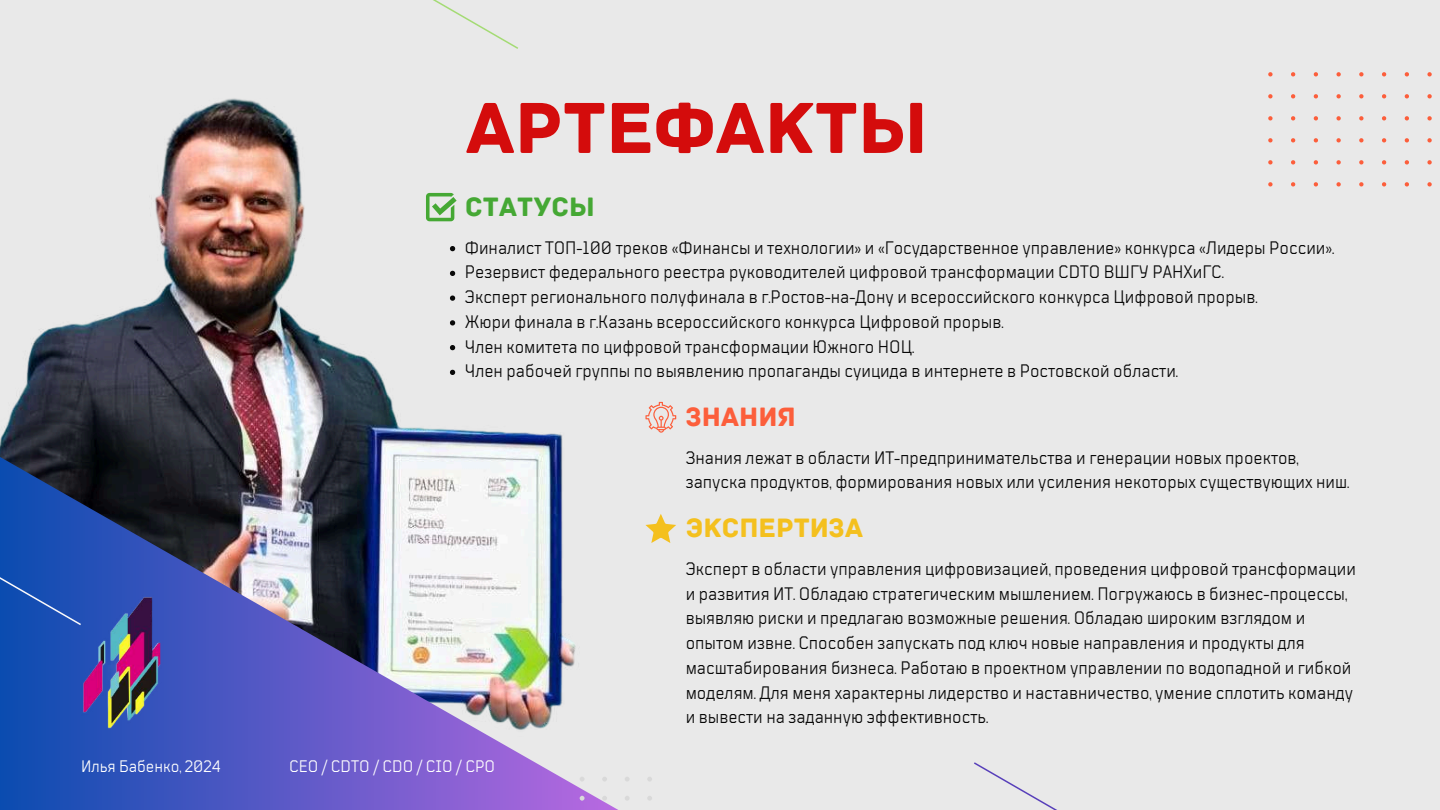
<style>
.page{position:relative;width:1440px;height:810px;background:#e9e9e9}
.page>*{position:absolute;margin:0;border:0;box-sizing:border-box;transform-origin:0 0}
.t1{font:76px "Archive";color:#d40c0c}
.t2{font:28px "Archive";color:#f4c01e}
.t3{font:28px "Archive";color:#45a834}
.t4{font:28px "Archive";color:#fc5e3b}
.t5{font:18px/24.8px "TT Mussels";color:#090909}
.t6{font:16.6px "TT Mussels";color:#fff}
</style>
<div class="page">
<img style="left:2px;top:98px;width:559px;height:337px">
<img style="left:0;top:435px;width:580px;height:375px">
<svg style="left:580px;top:777px;width:72px;height:33px"></svg>
<svg style="left:1268px;top:72px;width:164px;height:115px"></svg>
<svg style="left:645px;top:514px;width:31px;height:29px"></svg>
<svg style="left:426px;top:193px;width:31px;height:28px"></svg>
<svg style="left:974px;top:762px;width:83px;height:48px"></svg>
<svg style="left:433px;top:0;width:85px;height:49px"></svg>
<svg style="left:450px;top:246px;width:5px;height:5px"></svg>
<svg style="left:450px;top:271px;width:5px;height:5px"></svg>
<svg style="left:450px;top:296px;width:5px;height:5px"></svg>
<svg style="left:450px;top:320px;width:5px;height:6px"></svg>
<svg style="left:450px;top:345px;width:5px;height:5px"></svg>
<svg style="left:450px;top:370px;width:5px;height:5px"></svg>
<svg style="left:645px;top:402px;width:31px;height:31px"></svg>
<svg style="left:0;top:558px;width:83px;height:69px;background:#1b51b4"></svg>
<img style="left:81px;top:596px;width:81px;height:133px">
<h1 class="t1" style="left:465px;top:83px;width:464px">АРТЕФАКТЫ</h1>
<h2 class="t3" style="left:465px;top:190px;width:131px">Статусы</h2>
<p class="t5" style="left:465px;top:236px;width:871px">Финалист ТОП-100 треков «Финансы и технологии» и «Государственное управление» конкурса «Лидеры России».<br>Резервист федерального реестра руководителей цифровой трансформации CDTO ВШГУ РАНХиГС.<br>Эксперт регионального полуфинала в г.Ростов-на-Дону и всероссийского конкурса Цифровой прорыв.<br>Жюри финала в г.Казань всероссийского конкурса Цифровой прорыв.<br>Член комитета по цифровой трансформации Южного НОЦ.<br>Член рабочей группы по выявлению пропаганды суицида в интернете в Ростовской области.</p>
<h2 class="t4" style="left:686px;top:400px;width:112px">ЗНАНИЯ</h2>
<p class="t5" style="left:686px;top:446px;width:665px">Знания лежат в области ИТ-предпринимательства и генерации новых проектов, запуска продуктов, формирования новых или усиления некоторых существующих ниш.</p>
<p class="t6" style="left:81px;top:757px;width:141px">Илья Бабенко, 2024</p>
<p class="t6" style="left:289px;top:757px;width:208px">CEO / CDTO / CDO / CIO / CPO</p>
<h2 class="t2" style="left:686px;top:511px;width:179px">Экспертиза</h2>
<p class="t5" style="left:686px;top:557px;width:672px">Эксперт в области управления цифровизацией, проведения цифровой трансформации и развития ИТ. Обладаю стратегическим мышлением. Погружаюсь в бизнес-процессы, выявляю риски и предлагаю возможные решения. Обладаю широким взглядом и опытом извне. Способен запускать под ключ новые направления и продукты для масштабирования бизнеса. Работаю в проектном управлении по водопадной и гибкой моделям. Для меня характерны лидерство и наставничество, умение сплотить команду и вывести на заданную эффективность.</p>
</div>
